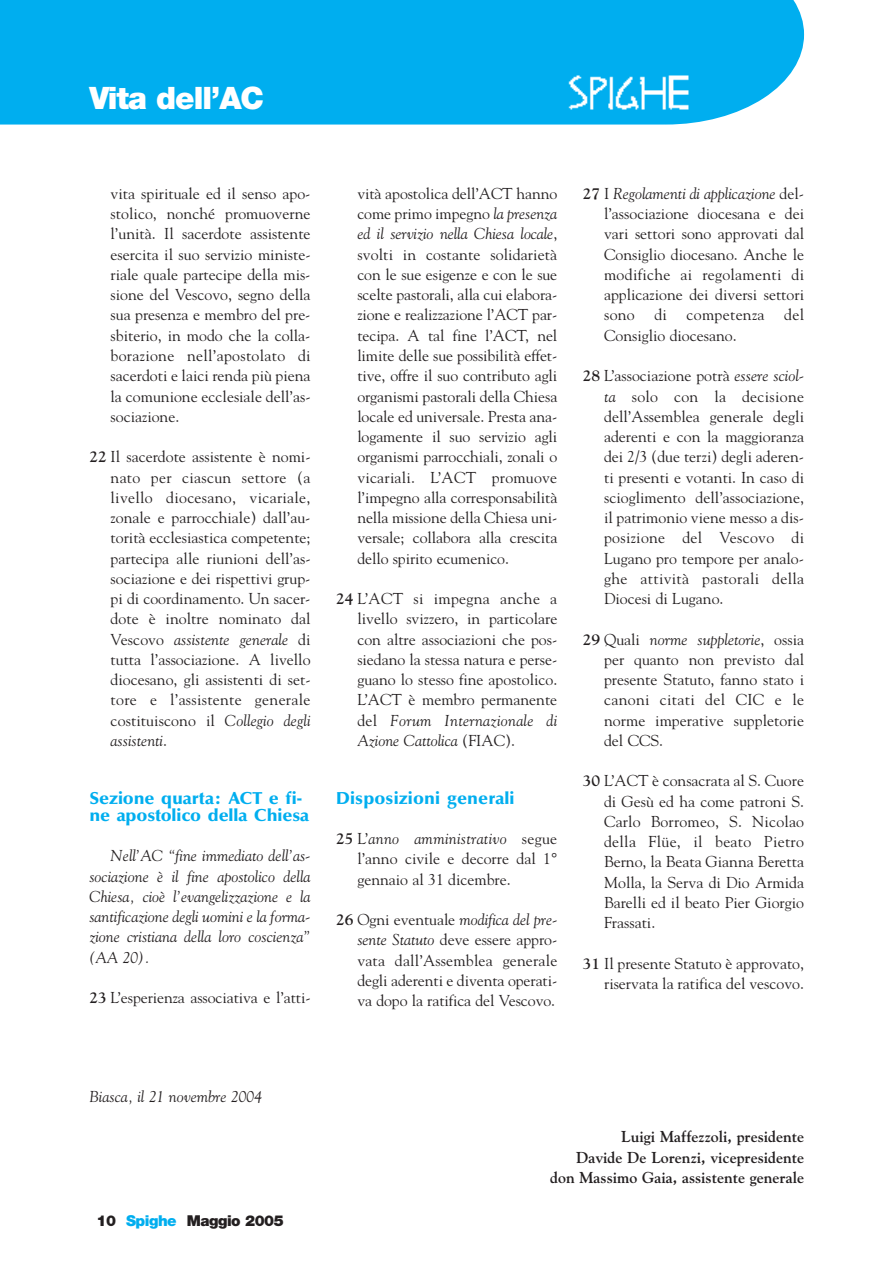
<style>
.page{position:relative;width:893px;height:1262px;background:#fff}
.page>*{position:absolute;margin:0;border:0;box-sizing:border-box;transform-origin:0 0}
.t1{font:900 30.9px "Helvetica Neue";letter-spacing:-.035em;color:#fff}
.t2{font:900 17.25px/17.2px "Optima";letter-spacing:-.005em;color:#00aeef;scale:1.04 1}
.t3{font:15.75px/20.2px "Goudy";color:#231f20;text-align:justify}
.t4{font:italic 15.75px/20.2px "Goudy";color:#231f20;text-align:justify}
.t5{font:700 15.75px/20.2px "Goudy";color:#231f20;text-align:right}
.t6{font:900 15px "Helvetica Neue";letter-spacing:-.035em;color:#231f20}
.s1{font-weight:700}
.s2{font-style:italic}
.s3{color:#00aeef}
</style>
<div class="page">
<div style="left:0;top:0;width:804px;height:124px;background:#00aeef"></div>
<img style="left:566px;top:74px;width:122px;height:37px">
<h1 class="t1" style="left:89px;top:87px;width:176px">Vita dell’AC</h1>
<p class="t3" style="left:111px;top:184px;width:201px">vita spirituale ed il senso apo&shy;stolico, nonché promuoverne l’unità. Il sacerdote assistente esercita il suo servizio ministe&shy;riale quale partecipe della mis&shy;sione del Vescovo, segno della sua presenza e membro del pre&shy;sbiterio, in modo che la colla&shy;borazione nell’apostolato di sacerdoti e laici renda più piena la comunione ecclesiale dell’as&shy;sociazione.</p>
<p class="t3" style="left:111px;top:448px;width:201px;text-indent:-21px"><span class="s1">22</span> Il sacerdote assistente è nomi&shy;nato per ciascun settore (a livello diocesano, vicariale, zonale e parrocchiale) dall’au&shy;torità ecclesiastica competente; partecipa alle riunioni dell’as&shy;sociazione e dei rispettivi grup&shy;pi di coordinamento. Un sacer&shy;dote è inoltre nominato dal Vescovo <span class="s2">assistente generale</span> di tutta l’associazione. A livello diocesano, gli assistenti di set&shy;tore e l’assistente generale costituiscono il <span class="s2">Collegio degli assistenti</span>.</p>
<p class="t2" style="left:89px;top:791px;width:213px">Sezione quarta: ACT e fi&shy;ne apostolico della Chiesa</p>
<p class="t4" style="left:89px;top:847px;width:223px;text-indent:21px">Nell’AC “fine immediato dell’as&shy;sociazione è il fine apostolico della Chiesa, cioè l’evangelizzazione e la santificazione degli uomini e la forma&shy;zione cristiana della loro coscienza” (AA 20).</p>
<p class="t3" style="left:89px;top:988px;width:223px"><span class="s1">23</span> L’esperienza associativa e l’atti-</p>
<p class="t3" style="left:357px;top:184px;width:201px">vità apostolica dell’ACT hanno come primo impegno <span class="s2">la presenza ed il servizio nella Chiesa locale</span>, svolti in costante solidarietà con le sue esigenze e con le sue scelte pastorali, alla cui elabora&shy;zione e realizzazione l’ACT par&shy;tecipa. A tal fine l’ACT, nel limite delle sue possibilità effet&shy;tive, offre il suo contributo agli organismi pastorali della Chiesa locale ed universale. Presta ana&shy;logamente il suo servizio agli organismi parrocchiali, zonali o vicariali. L’ACT promuove l’impegno alla corresponsabilità nella missione della Chiesa uni&shy;versale; collabora alla crescita dello spirito ecumenico.</p>
<p class="t3" style="left:357px;top:589px;width:201px;text-indent:-21px"><span class="s1">24</span> L’ACT si impegna anche a livello svizzero, in particolare con altre associazioni che pos&shy;siedano la stessa natura e perse&shy;guano lo stesso fine apostolico.<br>L’ACT è membro permanente del <span class="s2">Forum Internazionale di Azione Cattolica</span> (FIAC).</p>
<p class="t2" style="left:336px;top:791px;width:173px">Disposizioni generali</p>
<p class="t3" style="left:357px;top:829px;width:201px;text-indent:-21px"><span class="s1">25</span> L’<span class="s2">anno amministrativo</span> segue l’anno civile e decorre dal 1° gennaio al 31 dicembre.</p>
<p class="t3" style="left:357px;top:910px;width:201px;text-indent:-21px"><span class="s1">26</span> Ogni eventuale <span class="s2">modifica del pre&shy;sente Statuto</span> deve essere appro&shy;vata dall’Assemblea generale degli aderenti e diventa operati&shy;va dopo la ratifica del Vescovo.</p>
<p class="t3" style="left:604px;top:184px;width:201px;text-indent:-21px"><span class="s1">27</span> I <span class="s2">Regolamenti di applicazione</span> del&shy;l’associazione diocesana e dei vari settori sono approvati dal Consiglio diocesano. Anche le modifiche ai regolamenti di applicazione dei diversi settori sono di competenza del Consiglio diocesano.</p>
<p class="t3" style="left:604px;top:367px;width:201px;text-indent:-21px"><span class="s1">28</span> L’associazione potrà <span class="s2">essere sciol&shy;ta</span> solo con la decisione dell’Assemblea generale degli aderenti e con la maggioranza dei 2/3 (due terzi) degli aderen&shy;ti presenti e votanti. In caso di scioglimento dell’associazione, il patrimonio viene messo a dis&shy;posizione del Vescovo di Lugano pro tempore per analo&shy;ghe attività pastorali della Diocesi di Lugano.</p>
<p class="t3" style="left:604px;top:630px;width:201px;text-indent:-21px"><span class="s1">29</span> Quali <span class="s2">norme suppletorie</span>, ossia per quanto non previsto dal presente Statuto, fanno stato i canoni citati del CIC e le norme imperative suppletorie del CCS.</p>
<p class="t3" style="left:604px;top:772px;width:201px;text-indent:-21px"><span class="s1">30</span> L’ACT è consacrata al S. Cuore di Gesù ed ha come patroni S.<br>Carlo Borromeo, S. Nicolao della Flüe, il beato Pietro Berno, la Beata Gianna Beretta Molla, la Serva di Dio Armida Barelli ed il beato Pier Giorgio Frassati.</p>
<p class="t3" style="left:583px;top:954px;width:223px;text-align:right"><span class="s1">31</span> Il presente Statuto è approvato, riservata la ratifica del vescovo.</p>
<p class="t4" style="left:89px;top:1087px;width:174px">Biasca, il 21 novembre 2004</p>
<p class="t6" style="left:97px;top:1215px;width:189px">10 <span class="s3">Spighe</span> Maggio 2005</p>
<p class="t5" style="left:550px;top:1128px;width:255px">Luigi Maffezzoli, presidente<br>Davide De Lorenzi, vicepresidente don Massimo Gaia, assistente generale</p>
</div>
